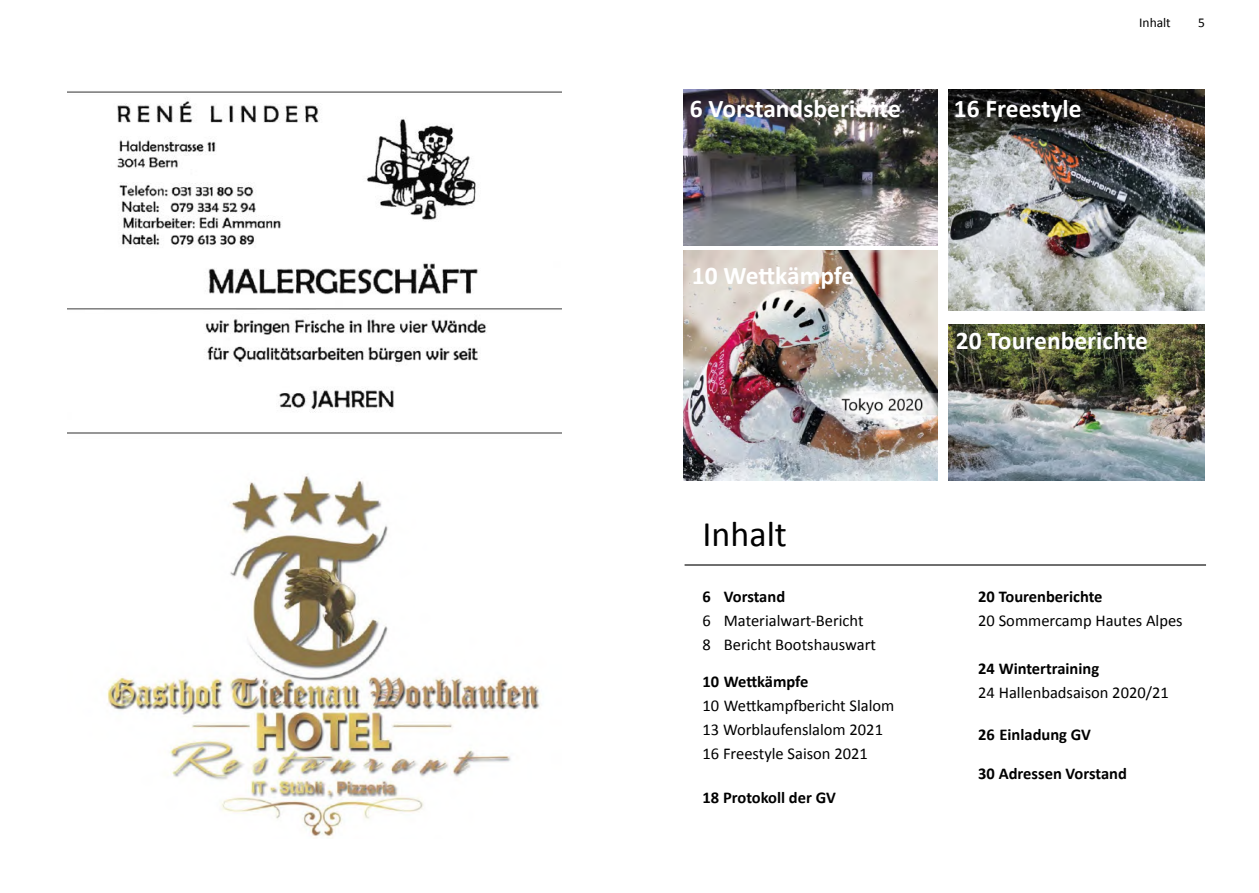
<style>
.page{position:relative;width:1259px;height:893px;background:#fff}
.page>*{position:absolute;margin:0;border:0;box-sizing:border-box;transform-origin:0 0}
.t1{font:36px "Calibri";color:#000}
.t2{font:700 25.5px "Calibri";color:#fff}
.t3{font:16.5px/24px "Calibri";color:#000}
.t4{font:700 16.5px "Calibri";color:#000}
.t5{font:13.5px "Calibri";color:#000}
</style>
<div class="page">
<img style="left:948px;top:90px;width:256px;height:220px">
<img style="left:948px;top:325px;width:256px;height:156px">
<img style="left:683px;top:251px;width:254px;height:230px">
<img style="left:683px;top:89px;width:254px;height:157px">
<hr style="left:684px;top:564px;width:522px;height:2px;background:#000">
<div style="left:958px;top:102px;width:140px;height:37px;background:#000;opacity:.75"></div>
<img style="left:68px;top:91px;width:494px;height:343px">
<img style="left:106px;top:474px;width:435px;height:363px">
<h2 class="t2" style="left:690px;top:92px;width:212px">6 Vorstandsberichte</h2>
<h2 class="t2" style="left:954px;top:92px;width:129px">16 Freestyle</h2>
<p class="t5" style="left:1139px;top:14px;width:33px">Inhalt</p>
<p class="t5" style="left:1198px;top:14px;width:8px">5</p>
<h2 class="t2" style="left:692px;top:259px;width:164px">10 Wettkämpfe</h2>
<h2 class="t2" style="left:956px;top:324px;width:194px">20 Tourenberichte</h2>
<h1 class="t1" style="left:702px;top:511px;width:86px">Inhalt</h1>
<p class="t4" style="left:702px;top:586px;width:84px">6 Vorstand</p>
<p class="t3" style="left:702px;top:608px;width:175px">6 Materialwart-Bericht<br>8 Bericht Bootshauswart</p>
<p class="t4" style="left:702px;top:671px;width:107px">10 Wettkämpfe</p>
<p class="t3" style="left:702px;top:694px;width:193px">10 Wettkampfbericht Slalom<br>13 Worblaufenslalom 2021<br>16 Freestyle Saison 2021</p>
<p class="t4" style="left:702px;top:787px;width:135px">18 Protokoll der GV</p>
<p class="t4" style="left:978px;top:586px;width:126px">20 Tourenberichte</p>
<p class="t3" style="left:978px;top:608px;width:206px">20 Sommercamp Hautes Alpes</p>
<p class="t4" style="left:978px;top:658px;width:122px">24 Wintertraining</p>
<p class="t3" style="left:978px;top:680px;width:192px">24 Hallenbadsaison 2020/21</p>
<p class="t4" style="left:978px;top:724px;width:114px">26 Einladung GV</p>
<p class="t4" style="left:978px;top:763px;width:150px">30 Adressen Vorstand</p>
</div>
